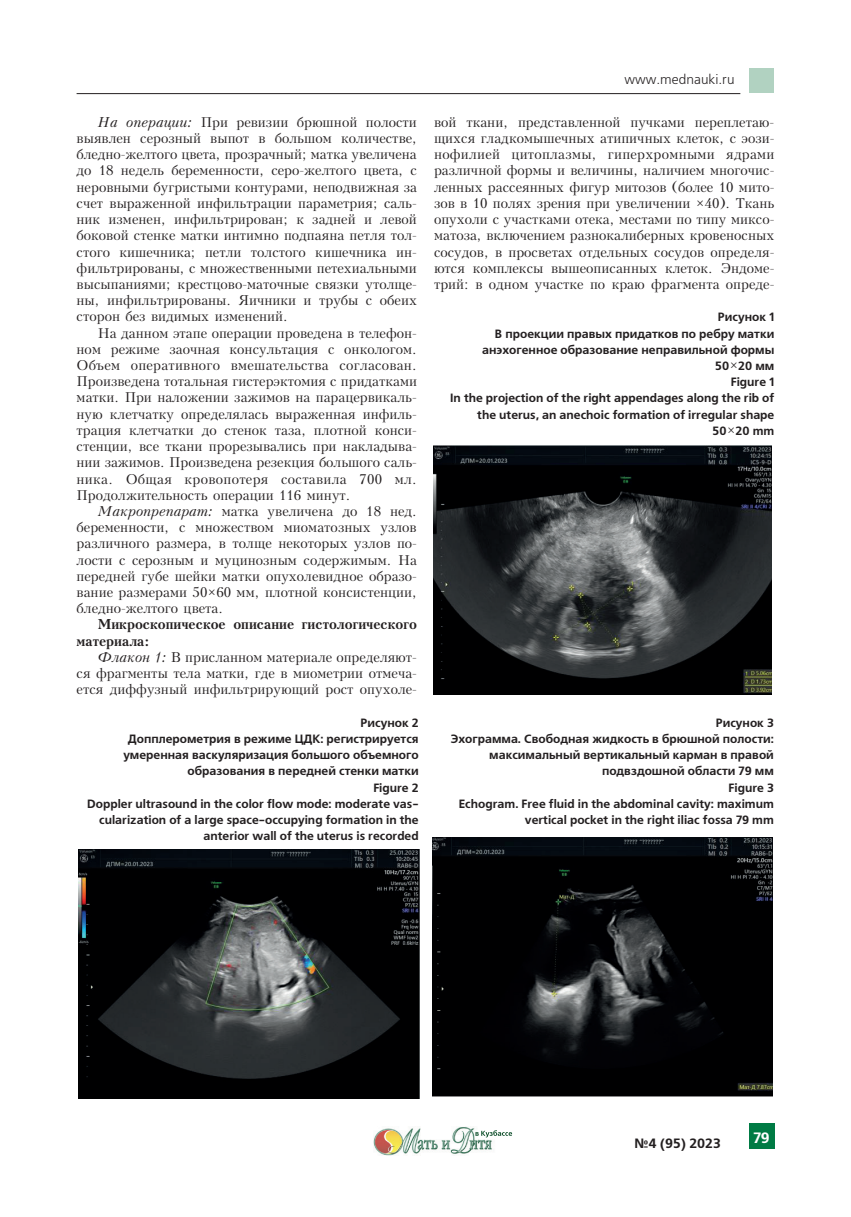
<style>
.page{position:relative;width:851px;height:1217px;background:#fff}
.page>*{position:absolute;margin:0;border:0;box-sizing:border-box;transform-origin:0 0}
.t1{font:700 15px "Free Set C";color:#fff}
.t2{font:13.5px/16.2px "Kudrashov C";color:#231f20;text-align:justify}
.t3{font:700 13.5px/16.2px "Kudrashov C";color:#231f20}
.t4{font:13.5px "Free Set C";color:#231f20}
.t5{font:700 13.5px "Free Set C";color:#231f20}
.t6{font:700 12px/16.2px "Free Set C";color:#231f20;text-align:right}
.s1{font-style:italic}
.s2{font-family:"Kudrashov Plain"}
.s3{font-family:"Kudrashov Plain";font-weight:400;font-size:13.5px}
</style>
<div class="page">
<div style="left:748px;top:1123px;width:26px;height:25px;background:#007b44"></div>
<div style="left:749px;top:69px;width:24px;height:24px;background:#b1d2c1"></div>
<hr style="left:77px;top:93px;width:663px;height:1px;background:#231f20">
<img style="left:374px;top:1127px;width:118px;height:28px">
<img style="left:475px;top:1129px;width:37px;height:8px">
<img style="left:433px;top:445px;width:338px;height:249px">
<img style="left:79px;top:849px;width:340px;height:248px">
<img style="left:432px;top:837px;width:340px;height:259px">
<p class="t2" style="left:77px;top:114px;width:342px;text-indent:21px"><span class="s1">На операции:</span> При ревизии брюшной полости выявлен серозный выпот в большом количестве, бледно-желтого цвета, прозрачный; матка увеличена до 18 недель беременности, серо-желтого цвета, с неровными бугристыми контурами, неподвижная за счет выраженной инфильтрации параметрия; саль&shy;ник изменен, инфильтрирован; к задней и левой боковой стенке матки интимно подпаяна петля тол&shy;стого кишечника; петли толстого кишечника ин&shy;фильтрированы, с множественными петехиальными высыпаниями; крестцово-маточные связки утолще&shy;ны, инфильтрированы. Яичники и трубы с обеих сторон без видимых изменений.</p>
<p class="t2" style="left:77px;top:325px;width:342px;text-indent:21px">На данном этапе операции проведена в телефон&shy;ном режиме заочная консультация с онкологом.<br>Объем оперативного вмешательства согласован.<br>Произведена тотальная гистерэктомия с придатками матки. При наложении зажимов на парацервикаль&shy;ную клетчатку определялась выраженная инфиль&shy;трация клетчатки до стенок таза, плотной конси&shy;стенции, все ткани прорезывались при накладыва&shy;нии зажимов. Произведена резекция большого саль&shy;ника. Общая кровопотеря составила 700 мл.<br>Продолжительность операции 116 минут.</p>
<p class="t2" style="left:77px;top:503px;width:342px;text-indent:21px"><span class="s1">Макропрепарат:</span> матка увеличена до 18 нед. беременности, с множеством миоматозных узлов различного размера, в толще некоторых узлов по&shy;лости с серозным и муцинозным содержимым. На передней губе шейки матки опухолевидное образо&shy;вание размерами 50<span class="s2">½</span>60 мм, плотной консистенции, бледно-желтого цвета.</p>
<p class="t3" style="left:77px;top:616px;width:342px;text-indent:21px">Микроскопическое описание гистологического материала:</p>
<p class="t2" style="left:77px;top:649px;width:342px;text-indent:21px"><span class="s1">Флакон 1:</span> В присланном материале определяют&shy;ся фрагменты тела матки, где в миометрии отмеча&shy;ется диффузный инфильтрирующий рост опухоле-</p>
<p class="t4" style="left:624px;top:72px;width:112px">www.mednauki.ru</p>
<p class="t2" style="left:434px;top:114px;width:342px">вой ткани, представленной пучками переплетаю&shy;щихся гладкомышечных атипичных клеток, с эози&shy;нофилией цитоплазмы, гиперхромными ядрами различной формы и величины, наличием многочис&shy;ленных рассеянных фигур митозов (более 10 мито&shy;зов в 10 полях зрения при увеличении <span class="s2">½</span>40). Ткань опухоли с участками отека, местами по типу миксо&shy;матоза, включением разнокалиберных кровеносных сосудов, в просветах отдельных сосудов определя&shy;ются комплексы вышеописанных клеток. Эндоме&shy;трий: в одном участке по краю фрагмента опреде-</p>
<p class="t6" style="left:450px;top:309px;width:325px">Рисунок 1<br>В проекции правых придатков по ребру матки анэхогенное образование неправильной формы<br>50<span class="s3">½</span>20 мм<br>Figure 1<br>In the projection of the right appendages along the rib of the uterus, an anechoic formation of irregular shape<br>50<span class="s3">½</span>20 mm</p>
<p class="t6" style="left:87px;top:714px;width:333px">Рисунок 2<br>Допплерометрия в режиме ЦДК: регистрируется умеренная васкуляризация большого объемного образования в передней стенки матки<br>Figure 2<br>Doppler ultrasound in the color flow mode: moderate vas&shy;cularization of a large space-occupying formation in the anterior wall of the uterus is recorded</p>
<p class="t6" style="left:450px;top:714px;width:325px">Рисунок 3<br>Эхограмма. Свободная жидкость в брюшной полости: максимальный вертикальный карман в правой подвздошной области 79 мм<br>Figure 3<br>Echogram. Free fluid in the abdominal cavity: maximum vertical pocket in the right iliac fossa 79 mm</p>
<p class="t5" style="left:634px;top:1135px;width:88px">№4 (95) 2023</p>
<p class="t1" style="left:753px;top:1128px;width:18px">79</p>
</div>
